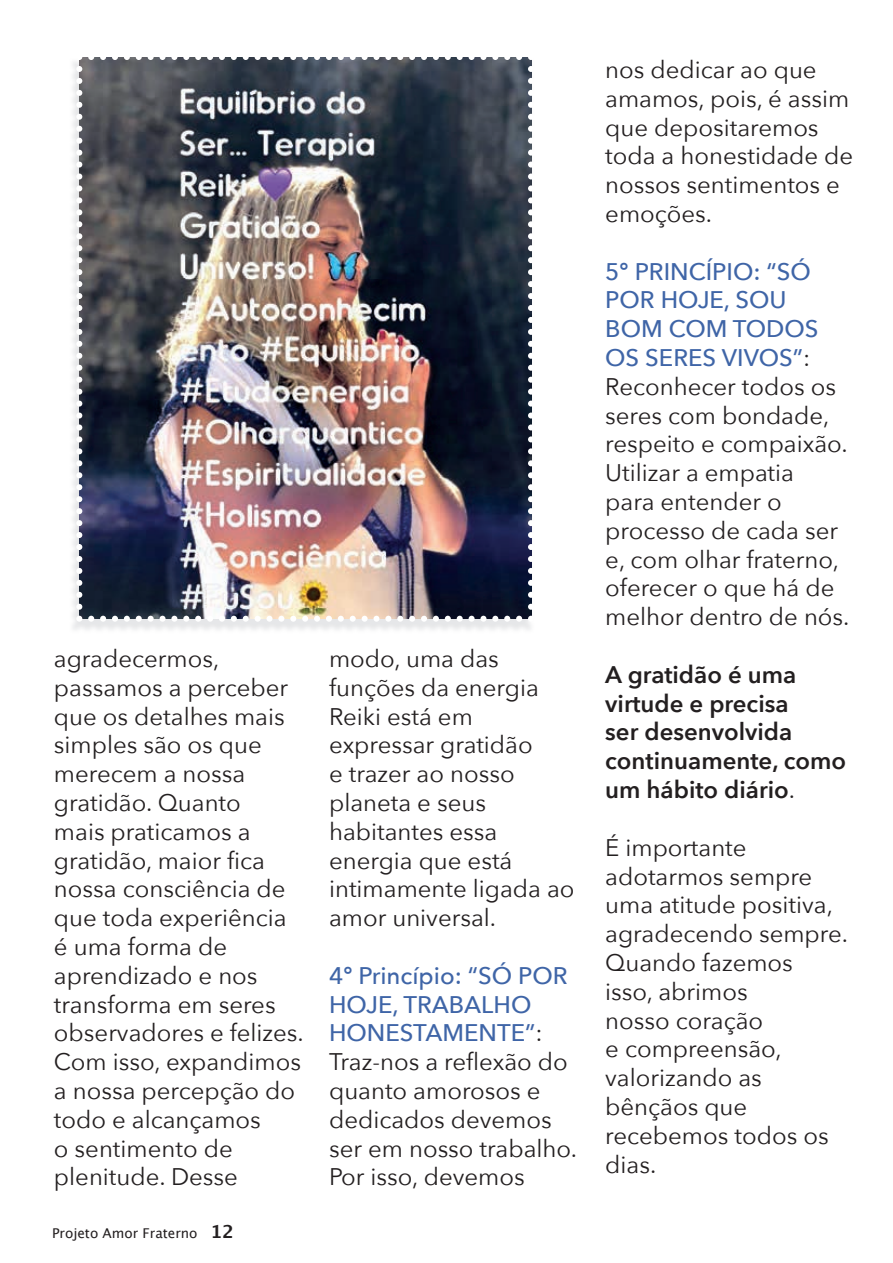
<style>
.page{position:relative;width:893px;height:1263px;background:#fff}
.page>*{position:absolute;margin:0;border:0;box-sizing:border-box;transform-origin:0 0}
.t1{font:24px/28.8px "Avenir Next";color:#231f20}
.t2{font:600 24px/28.8px "Avenir Next";color:#231f20}
.t3{font:13.5px "Lucida Grande";color:#231f20}
.s1{font-weight:700;font-size:18px}
.s2{font-weight:500;color:#3f65a7}
.s3{font-weight:400}
</style>
<div class="page">
<img style="left:76px;top:57px;width:457px;height:565px">
<p class="t1" style="left:54px;top:643px;width:251px">agradecermos, passamos a perceber que os detalhes mais simples são os que merecem a nossa gratidão. Quanto<br>mais praticamos a gratidão, maior fica nossa consciência de que toda experiência é uma forma de aprendizado e nos transforma em seres observadores e felizes.<br>Com isso, expandimos a nossa percepção do todo e alcançamos<br>o sentimento de plenitude. Desse</p>
<p class="t3" style="left:52px;top:1225px;width:184px">Projeto Amor Fraterno <span class="s1">12</span></p>
<p class="t1" style="left:329px;top:643px;width:247px">modo, uma das funções da energia<br>Reiki está em expressar gratidão<br>e trazer ao nosso planeta e seus habitantes essa energia que está intimamente ligada ao amor universal.</p>
<p class="t1" style="left:329px;top:960px;width:250px"><span class="s2">4º Princípio: “SÓ POR<br>HOJE, TRABALHO<br>HONESTAMENTE”</span>:<br>Traz-nos a reflexão do quanto amorosos e dedicados devemos ser em nosso trabalho.<br>Por isso, devemos</p>
<p class="t1" style="left:605px;top:54px;width:249px">nos dedicar ao que amamos, pois, é assim que depositaremos toda a honestidade de nossos sentimentos e emoções.</p>
<p class="t1" style="left:605px;top:256px;width:246px"><span class="s2">5º PRINCÍPIO: “SÓ<br>POR HOJE, SOU<br>BOM COM TODOS<br>OS SERES VIVOS”</span>:<br>Reconhecer todos os seres com bondade, respeito e compaixão.<br>Utilizar a empatia<br>para entender o processo de cada ser e, com olhar fraterno, oferecer o que há de melhor dentro de nós.</p>
<p class="t2" style="left:605px;top:659px;width:242px">A gratidão é uma virtude e precisa<br>ser desenvolvida continuamente, como um hábito diário<span class="s3">.</span></p>
<p class="t1" style="left:605px;top:832px;width:244px">É importante adotarmos sempre uma atitude positiva, agradecendo sempre.<br>Quando fazemos<br>isso, abrimos<br>nosso coração<br>e compreensão, valorizando as bênçãos que recebemos todos os dias.</p>
</div>
